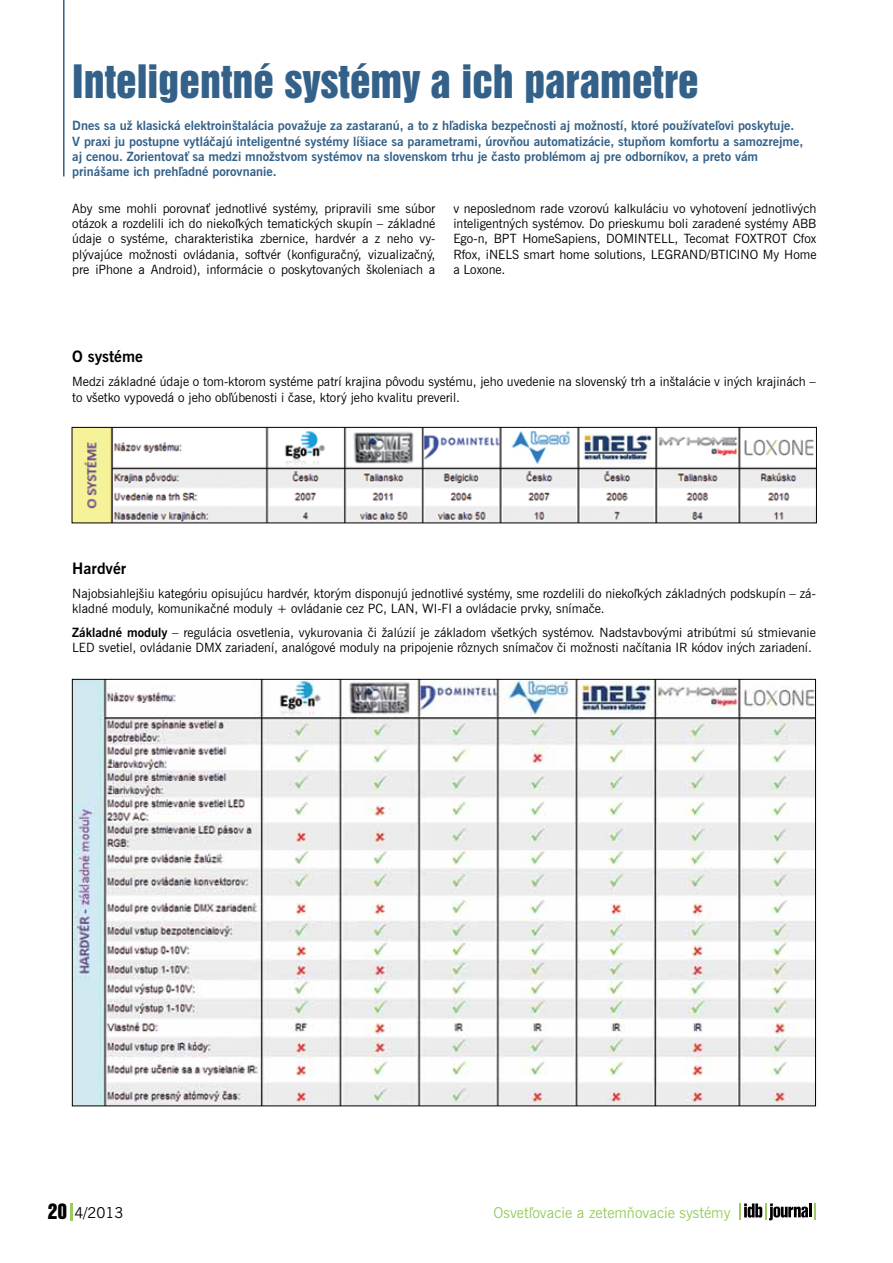
<style>
.page{position:relative;width:893px;height:1263px;background:#fff}
.page>*{position:absolute;margin:0;border:0;box-sizing:border-box;transform-origin:0 0}
.t1{font:42px "Swiss 921 AT Regular A";color:#336189}
.t2{font:700 15.75px "News Gothic AT";color:#000}
.t3{font:15px "News Gothic AT";color:#99cc63}
.t4{font:15px "News Gothic AT";color:#000}
.t5{font:12.75px/15.3px "News Gothic AT";color:#000}
.t6{font:700 12.75px/15.3px "News Gothic AT";color:#336189}
.s1{font-weight:700}
.s2{font-family:"Swiss 921 AT Regular A";font-size:19.5px}
</style>
<div class="page">
<svg style="left:70px;top:1203px;width:2px;height:17px"></svg>
<svg style="left:739px;top:1203px;width:77px;height:17px"></svg>
<img style="left:74px;top:429px;width:741px;height:92px">
<div style="left:72px;top:427px;width:745px;height:96px;border:1px solid #000"></div>
<img style="left:74px;top:681px;width:740px;height:423px">
<hr style="left:63px;top:0;width:2px;height:176px;background:#336189">
<h1 class="t1" style="left:72px;top:54px;width:628px">Inteligentné systémy a ich parametre</h1>
<p class="t6" style="left:72px;top:118px;width:732px">Dnes sa už klasická elektroinštalácia považuje za zastaranú, a to z hľadiska bezpečnosti aj možností, ktoré používateľovi poskytuje.<br>V praxi ju postupne vytláčajú inteligentné systémy líšiace sa parametrami, úrovňou automatizácie, stupňom komfortu a samozrejme, aj cenou. Zorientovať sa medzi množstvom systémov na slovenskom trhu je často problémom aj pre odborníkov, a preto vám prinášame ich prehľadné porovnanie.</p>
<p class="t5" style="left:72px;top:200px;width:365px;text-align:justify">Aby sme mohli porovnať jednotlivé systémy, pripravili sme súbor otázok a rozdelili ich do niekoľkých tematických skupín – základné údaje o systéme, charakteristika zbernice, hardvér a z neho vy&shy;plývajúce možnosti ovládania, softvér (konfiguračný, vizualizačný, pre iPhone a Android), informácie o poskytovaných školeniach a</p>
<p class="t5" style="left:453px;top:200px;width:365px;text-align:justify">v neposlednom rade vzorovú kalkuláciu vo vyhotovení jednotlivých inteligentných systémov. Do prieskumu boli zaradené systémy ABB Ego-n, BPT HomeSapiens, DOMINTELL, Tecomat FOXTROT Cfox Rfox, iNELS smart home solutions, LEGRAND/BTICINO My Home a Loxone.</p>
<p class="t2" style="left:72px;top:347px;width:72px">O systéme</p>
<p class="t5" style="left:72px;top:374px;width:745px">Medzi základné údaje o tom-ktorom systéme patrí krajina pôvodu systému, jeho uvedenie na slovenský trh a inštalácie v iných krajinách – to všetko vypovedá o jeho obľúbenosti i čase, ktorý jeho kvalitu preveril.</p>
<p class="t2" style="left:72px;top:559px;width:56px">Hardvér</p>
<p class="t5" style="left:72px;top:585px;width:745px">Najobsiahlejšiu kategóriu opisujúcu hardvér, ktorým disponujú jednotlivé systémy, sme rozdelili do niekoľkých základných podskupín – zá&shy;kladné moduly, komunikačné moduly + ovládanie cez PC, LAN, WI-FI a ovládacie prvky, snímače.</p>
<p class="t5" style="left:72px;top:625px;width:745px"><span class="s1">Základné moduly</span> – regulácia osvetlenia, vykurovania či žalúzií je základom všetkých systémov. Nadstavbovými atribútmi sú stmievanie<br>LED svetiel, ovládanie DMX zariadení, analógové moduly na pripojenie rôznych snímačov či možnosti načítania IR kódov iných zariadení.</p>
<p class="t4" style="left:48px;top:1203px;width:77px"><span class="s2">20</span> 4/2013</p>
<p class="t3" style="left:494px;top:1203px;width:238px">Osvetľovacie a zetemňovacie systémy</p>
</div>
